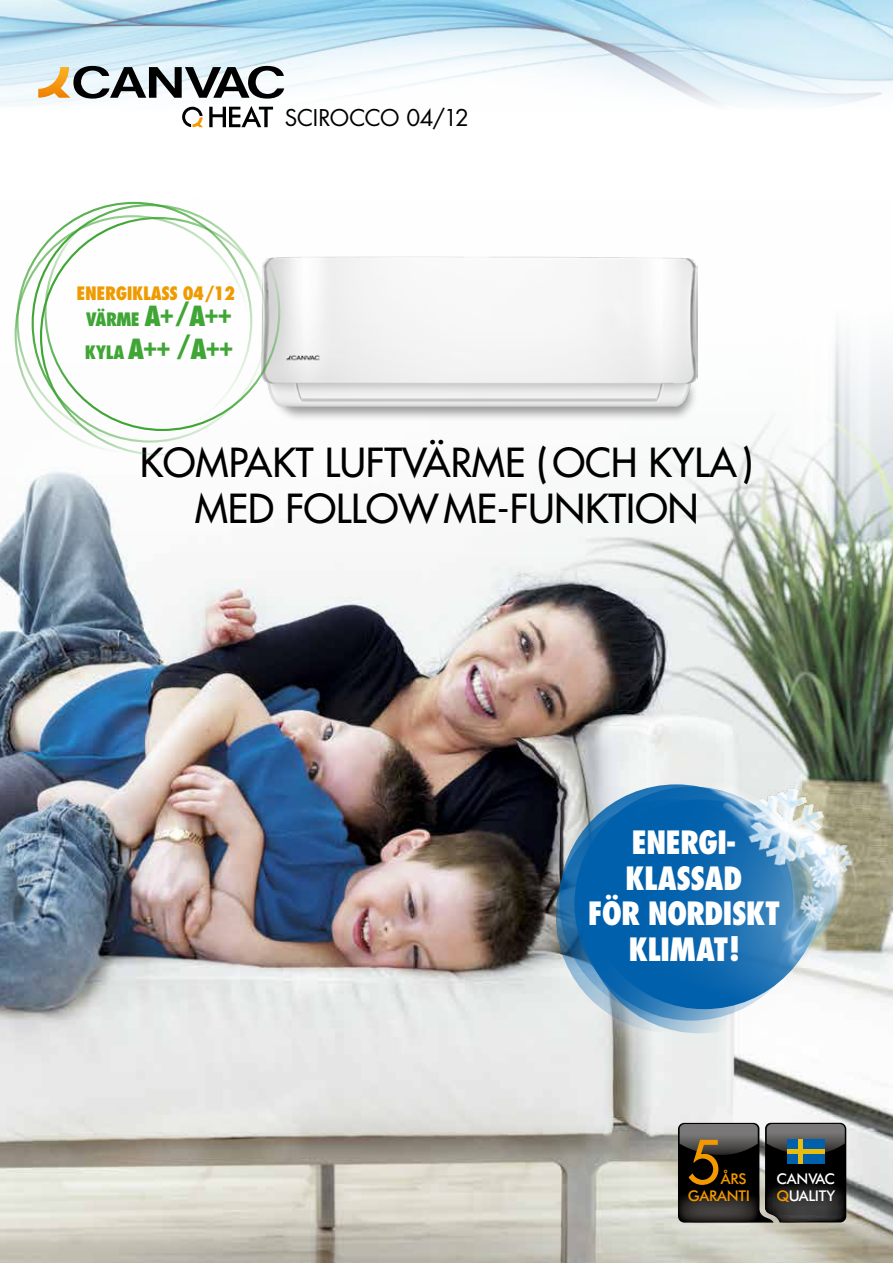
<style>
.page{position:relative;width:893px;height:1263px;background:#fff}
.page>*{position:absolute;margin:0;border:0;box-sizing:border-box;transform-origin:0 0}
.t1{font:500 58.5px "Futura Std";color:#f49800}
.t2{font:500 39px/46.5px "Futura Std";color:#000;text-align:center}
.t3{font:800 condensed 31.2px/35.4px "Futura Std";letter-spacing:-.03em;color:#fff;text-align:center}
.t4{font:800 condensed 27px/33px "Futura Std";color:#3fa535}
.t5{font:22.5px "Futura Std";letter-spacing:-.015em;color:#000}
.t6{font:800 condensed 18px "Futura Std";letter-spacing:-.02em;color:#ef9a00}
.t7{font:500 14.85px "Futura BT";letter-spacing:-.025em;color:#fff}
.t8{font:500 14.85px/16.8px "Futura BT";letter-spacing:-.01em;color:#f49800;text-align:right}
.s1{color:#f49800}
</style>
<div class="page">
<img style="left:0;top:201px;width:893px;height:1062px">
<img style="left:0;top:0;width:893px;height:128px">
<svg style="left:559px;top:784px;width:234px;height:234px;background:#2273b2"></svg>
<svg style="left:556px;top:799px;width:234px;height:234px;background:#186db0"></svg>
<img style="left:707px;top:772px;width:155px;height:230px">
<img style="left:765px;top:1180px;width:85px;height:45px">
<svg style="left:678px;top:1123px;width:168px;height:100px;background:#2d2c2c"></svg>
<div style="left:787px;top:1140px;width:37px;height:24px;background:#0060ac"></div>
<hr style="left:787px;top:1150px;width:37px;height:4px;background:#eabd0c">
<hr style="left:799px;top:1140px;width:4px;height:24px;background:#eabd0c">
<svg style="left:38px;top:66px;width:246px;height:33px"></svg>
<svg style="left:209px;top:106px;width:64px;height:21px"></svg>
<svg style="left:182px;top:107px;width:21px;height:20px"></svg>
<p class="t5" style="left:285px;top:103px;width:186px">SCIROCCO 04/12</p>
<p class="t6" style="left:77px;top:282px;width:160px">ENERGIKLASS 04/12</p>
<p class="t4" style="left:85px;top:296px;width:150px"><sub>VÄRME</sub> A+/A++<br><sub>KYLA</sub> A++ /A++</p>
<p class="t2" style="left:140px;top:439px;width:615px">KOMPAKT LUFTVÄRME (OCH KYLA)<br>MED FOLLOWME-FUNKTION</p>
<p class="t3" style="left:588px;top:825px;width:194px">ENERGI-<br>KLASSAD<br>FÖR NORDISKT<br>KLIMAT!</p>
<h1 class="t1" style="left:687px;top:1126px;width:35px">5</h1>
<p class="t8" style="left:688px;top:1170px;width:64px">ÅRS<br>GARANTI</p>
<p class="t7" style="left:776px;top:1170px;width:60px">CANVAC</p>
<p class="t7" style="left:776px;top:1186px;width:60px"><span class="s1">Q</span>UALITY</p>
</div>
